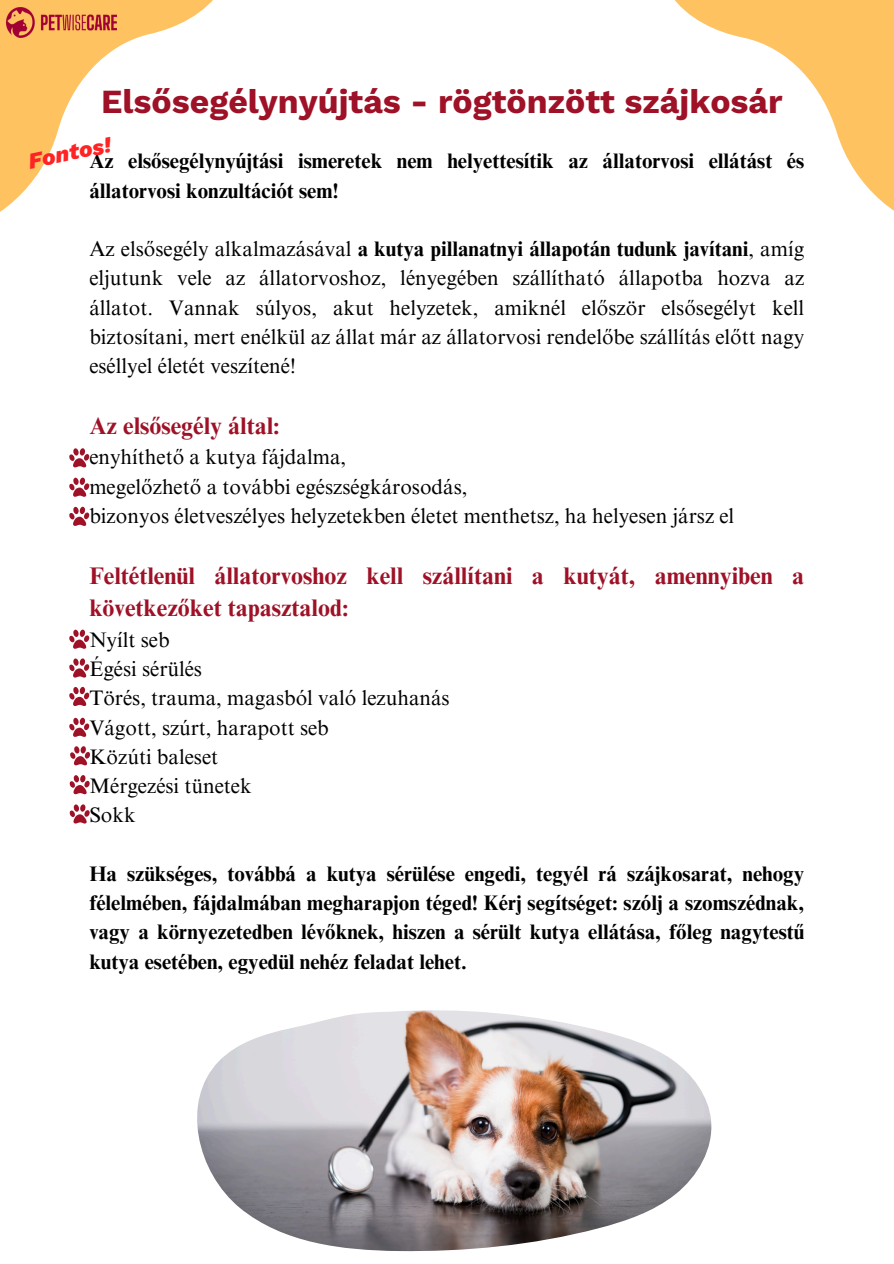
<style>
.page{position:relative;width:894px;height:1264px;background:#fff}
.page>*{position:absolute;margin:0;border:0;box-sizing:border-box;transform-origin:0 0}
.t1{font:700 33.75px "Work Sans";color:#9e1127}
.t2{font:700 24px/32.7px "Times NRMT Pro";color:#9e1127}
.t3{font:italic 800 22.65px "Work Sans";color:#ff2424}
.t4{font:21px/29.2px "Times NRMT Pro";color:#000;text-align:justify}
.t5{font:700 21px/29.2px "Times NRMT Pro";color:#000}
.s1{font-weight:700}
</style>
<div class="page">
<svg style="left:675px;top:0;width:218px;height:210px"></svg>
<svg style="left:0;top:0;width:213px;height:212px"></svg>
<img style="left:6px;top:8px;width:111px;height:29px">
<svg style="left:69px;top:448px;width:20px;height:19px"></svg>
<svg style="left:69px;top:477px;width:20px;height:19px"></svg>
<svg style="left:69px;top:507px;width:20px;height:19px"></svg>
<svg style="left:69px;top:629px;width:20px;height:19px"></svg>
<svg style="left:69px;top:658px;width:20px;height:19px"></svg>
<svg style="left:69px;top:687px;width:20px;height:19px"></svg>
<svg style="left:69px;top:717px;width:20px;height:19px"></svg>
<svg style="left:70px;top:746px;width:20px;height:19px"></svg>
<svg style="left:69px;top:775px;width:20px;height:19px"></svg>
<svg style="left:69px;top:804px;width:20px;height:19px"></svg>
<img style="left:197px;top:1010px;width:514px;height:241px">
<p class="t1" style="left:101px;top:81px;width:682px">Elsősegélynyújtás - rögtönzött szájkosár</p>
<p class="t3" style="left:26px;top:148px;width:85px;rotate:-12deg">Fontos!</p>
<p class="t5" style="left:89px;top:149px;width:716px">Az elsősegélynyújtási ismeretek nem helyettesítik az állatorvosi ellátást és állatorvosi konzultációt sem!</p>
<p class="t4" style="left:89px;top:237px;width:716px">Az elsősegély alkalmazásával <span class="s1">a kutya pillanatnyi állapotán tudunk javítani</span>, amíg eljutunk vele az állatorvoshoz, lényegében szállítható állapotba hozva az állatot. Vannak súlyos, akut helyzetek, amiknél először elsősegélyt kell biztosítani, mert enélkül az állat már az állatorvosi rendelőbe szállítás előtt nagy eséllyel életét veszítené!</p>
<h2 class="t2" style="left:89px;top:412px;width:192px">Az elsősegély által:</h2>
<p class="t4" style="left:89px;top:445px;width:258px">enyhíthető a kutya fájdalma,</p>
<h1 class="t4" style="left:89px;top:474px;width:379px">megelőzhető a további egészségkárosodás,</h1>
<h4 class="t4" style="left:89px;top:504px;width:646px">bizonyos életveszélyes helyzetekben életet menthetsz, ha helyesen jársz el</h4>
<p class="t2" style="left:89px;top:562px;width:716px">Feltétlenül állatorvoshoz kell szállítani a kutyát, amennyiben a következőket tapasztalod:</p>
<p class="t4" style="left:89px;top:627px;width:362px;text-align:left">Nyílt seb<br>Égési sérülés<br>Törés, trauma, magasból való lezuhanás<br>Vágott, szúrt, harapott seb<br>Közúti baleset<br>Mérgezési tünetek<br>Sokk</p>
<p class="t5" style="left:89px;top:861px;width:716px;text-align:justify">Ha szükséges, továbbá a kutya sérülése engedi, tegyél rá szájkosarat, nehogy félelmében, fájdalmában megharapjon téged! Kérj segítséget: szólj a szomszédnak, vagy a környezetedben lévőknek, hiszen a sérült kutya ellátása, főleg nagytestű kutya esetében, egyedül nehéz feladat lehet.</p>
</div>
